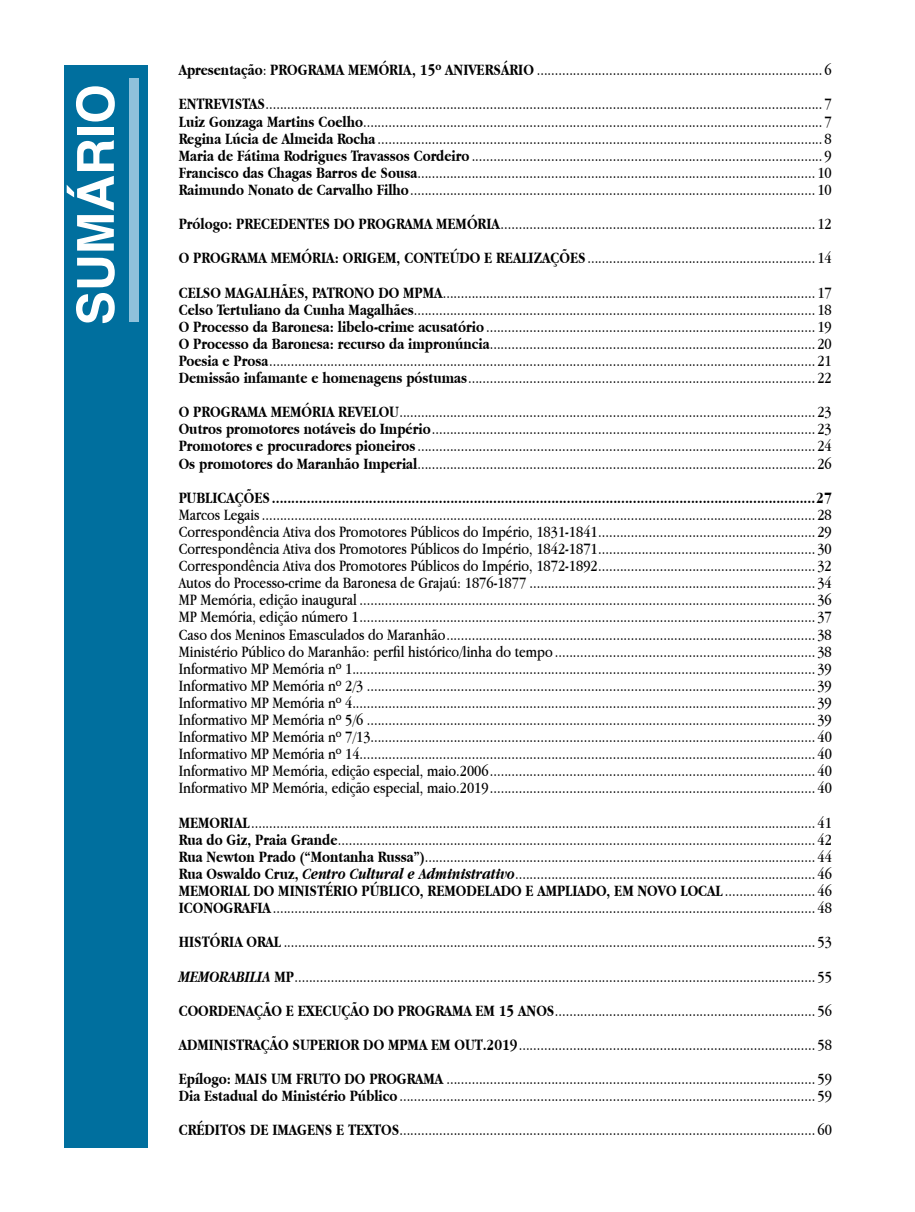
<style>
.page{position:relative;width:915px;height:1212px;background:#fff}
.page>*{position:absolute;margin:0;border:0;box-sizing:border-box;transform-origin:0 0}
.t1{font:700 51px "Helvetica";color:#fff}
.t2{font:16.5px/17.1px "Apple Garamond";color:#000;text-align:justify}
.t3{font:700 16.5px "Apple Garamond";color:#000}
.s1{font-weight:700}
.s2{font-weight:700;font-style:italic}
</style>
<div class="page">
<div style="left:64px;top:65px;width:83px;height:1083px;background:#006f9e"></div>
<div style="left:129px;top:79px;width:9px;height:243px;background:#8fc1db"></div>
<h1 class="t1" style="left:55px;top:325px;width:242px;rotate:-90deg">SUMÁRIO</h1>
<p class="t2" style="left:179px;top:53px;width:654px;line-height:34.2px"><span class="s1">Apresentação</span>: <span class="s1">PROGRAMA MEMÓRIA, 15º ANIVERSÁRIO</span> ............................................................................... 6<br><span class="s1">ENTREVISTAS</span>.......................................................................................................................................................... 7</p>
<p class="t2" style="left:179px;top:112px;width:654px"><span class="s1">Luiz Gonzaga Martins Coelho</span>............................................................................................................................... 7<br><span class="s1">Regina Lúcia de Almeida Rocha</span> ........................................................................................................................... 8<br><span class="s1">Maria de Fátima Rodrigues Travassos Cordeiro</span> ................................................................................................. 9<br><span class="s1">Francisco das Chagas Barros de Sousa</span>.............................................................................................................. 10<br><span class="s1">Raimundo Nonato de Carvalho Filho</span>................................................................................................................ 10</p>
<p class="t2" style="left:179px;top:206px;width:654px;line-height:34.2px"><span class="s1">Prólogo: PRECEDENTES DO PROGRAMA MEMÓRIA</span>....................................................................................... 12<br><span class="s1">O PROGRAMA MEMÓRIA: ORIGEM, CONTEÚDO E REALIZAÇÕES</span>............................................................... 14<br><span class="s1">CELSO MAGALHÃES, PATRONO DO MPMA</span>....................................................................................................... 17</p>
<p class="t2" style="left:179px;top:300px;width:654px"><span class="s1">Celso Tertuliano da Cunha Magalhães</span>............................................................................................................... 18<br><span class="s1">O Processo da Baronesa: libelo-crime acusatório</span> ........................................................................................... 19<br><span class="s1">O Processo da Baronesa: recurso da impronúncia</span>.......................................................................................... 20<br><span class="s1">Poesia e Prosa</span>....................................................................................................................................................... 21<br><span class="s1">Demissão infamante e homenagens póstumas</span>................................................................................................ 22</p>
<p class="t2" style="left:179px;top:403px;width:654px"><span class="s1">O PROGRAMA MEMÓRIA REVELOU</span>................................................................................................................... 23<br><span class="s1">Outros promotores notáveis do Império</span>.......................................................................................................... 23<br><span class="s1">Promotores e procuradores pioneiros</span>.............................................................................................................. 24<br><span class="s1">Os promotores do Maranhão Imperial</span>.............................................................................................................. 26</p>
<p class="t3" style="left:179px;top:488px;width:654px">PUBLICAÇÕES ............................................................................................................................................27</p>
<p class="t2" style="left:179px;top:506px;width:654px">Marcos Legais......................................................................................................................................................... 28<br>Correspondência Ativa dos Promotores Públicos do Império, 1831-1841............................................................ 29<br>Correspondência Ativa dos Promotores Públicos do Império, 1842-1871............................................................ 30<br>Correspondência Ativa dos Promotores Públicos do Império, 1872-1892............................................................ 32<br>Autos do Processo-crime da Baronesa de Grajaú: 1876-1877 ............................................................................... 34<br>MP Memória, edição inaugural .............................................................................................................................. 36<br>MP Memória, edição número 1.............................................................................................................................. 37<br>Caso dos Meninos Emasculados do Maranhão...................................................................................................... 38<br>Ministério Público do Maranhão: perfil histórico/linha do tempo ........................................................................ 38<br>Informativo MP Memória nº 1................................................................................................................................ 39<br>Informativo MP Memória nº 2/3 ............................................................................................................................ 39<br>Informativo MP Memória nº 4................................................................................................................................ 39<br>Informativo MP Memória nº 5/6 ............................................................................................................................ 39<br>Informativo MP Memória nº 7/13........................................................................................................................... 40<br>Informativo MP Memória nº 14.............................................................................................................................. 40<br>Informativo MP Memória, edição especial, maio.2006.......................................................................................... 40<br>Informativo MP Memória, edição especial, maio.2019.......................................................................................... 40</p>
<p class="t2" style="left:179px;top:813px;width:654px"><span class="s1">MEMORIAL</span>............................................................................................................................................................ 41<br><span class="s1">Rua do Giz, Praia Grande</span>.................................................................................................................................... 42<br><span class="s1">Rua Newton Prado (“Montanha Russa”)</span>............................................................................................................ 44<br><span class="s1">Rua Oswaldo Cruz,</span> <span class="s2">Centro Cultural e Administrativo</span>................................................................................... 46<br><span class="s1">MEMORIAL DO MINISTÉRIO PÚBLICO, REMODELADO E AMPLIADO, EM NOVO LOCAL</span> ......................... 46<br><span class="s1">ICONOGRAFIA</span>...................................................................................................................................................... 48</p>
<p class="t2" style="left:179px;top:924px;width:654px;line-height:34.2px"><span class="s1">HISTÓRIA ORAL</span> ................................................................................................................................................... 53<br><span class="s2">MEMORABILIA</span> <span class="s1">MP</span>................................................................................................................................................ 55<br><span class="s1">COORDENAÇÃO E EXECUÇÃO DO PROGRAMA EM 15 ANOS</span>........................................................................ 56<br><span class="s1">ADMINISTRAÇÃO SUPERIOR DO MPMA EM OUT.2019</span>.................................................................................. 58<br><span class="s1">Epílogo: MAIS UM FRUTO DO PROGRAMA</span> ...................................................................................................... 59</p>
<p class="t2" style="left:179px;top:1078px;width:654px;line-height:34.2px"><span class="s1">Dia Estadual do Ministério Público</span>................................................................................................................... 59<br><span class="s1">CRÉDITOS DE IMAGENS E TEXTOS</span>................................................................................................................... 60</p>
</div>
